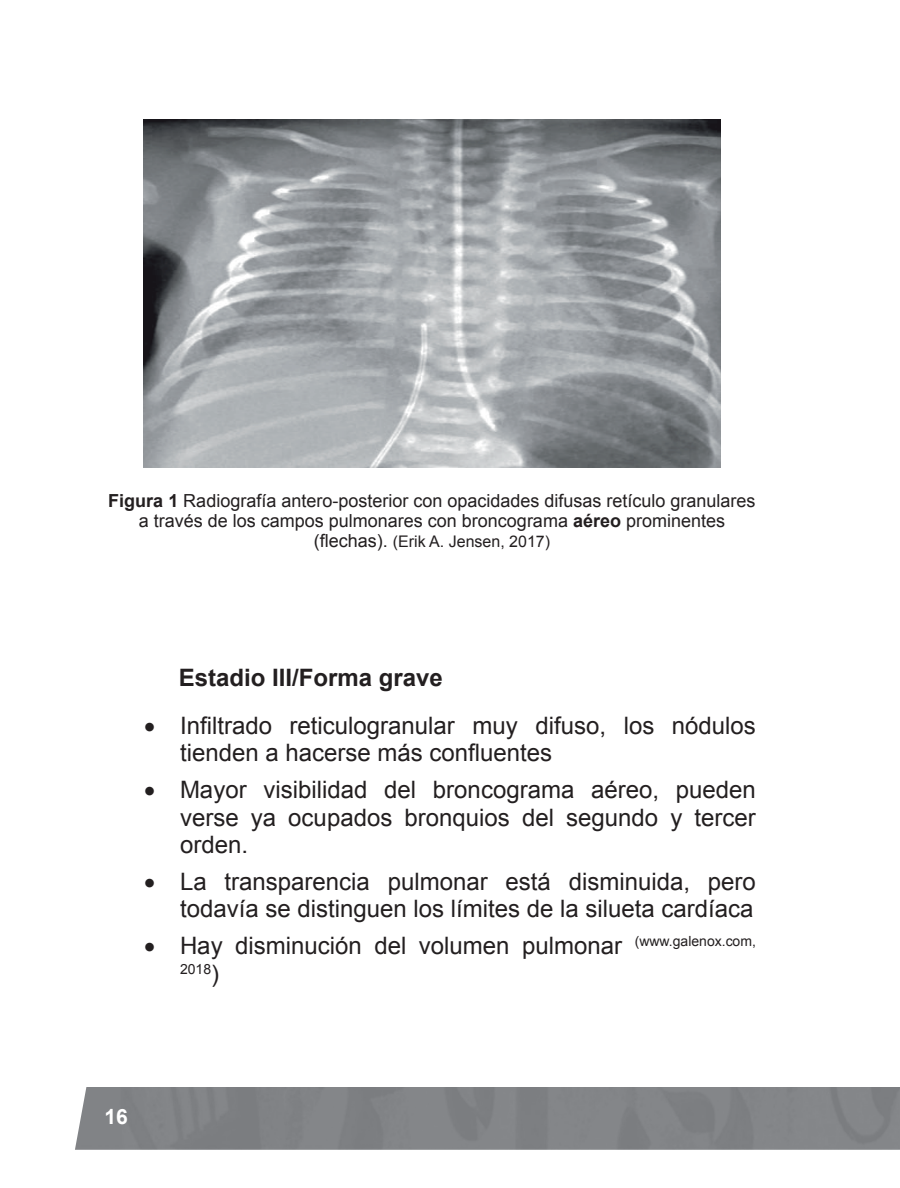
<style>
.page{position:relative;width:900px;height:1188px;background:#fff}
.page>*{position:absolute;margin:0;border:0;box-sizing:border-box;transform-origin:0 0}
.t1{font:24px/27.6px "Arial";color:#231f20}
.t2{font:700 24px "Arial";color:#231f20}
.t3{font:700 21px "Arial";color:#fff}
.t4{font:18px/19.8px "Arial";color:#231f20;text-align:center}
.t5{font:16px "Arial";color:#231f20}
.t6{font:14px "Arial";color:#231f20}
.s1{font-weight:700}
.s2{font-size:18px}
.s3{font-size:24px}
</style>
<div class="page">
<img style="left:143px;top:120px;width:578px;height:348px">
<p class="t4" style="left:108px;top:491px;width:649px"><span class="s1">Figura 1</span> Radiografía antero-posterior con opacidades difusas retículo granulares a través de los campos pulmonares con broncograma <span class="s1">aéreo</span> prominentes</p>
<p class="t5" style="left:314px;top:531px;width:238px"><span class="s2">(flechas).</span> (Erik A. Jensen, 2017)</p>
<p class="t2" style="left:179px;top:662px;width:266px">Estadio III/Forma grave</p>
<p class="t1" style="left:180px;top:712px;width:577px;text-indent:-36px">• Infiltrado reticulogranular muy difuso, los nódulos tienden a hacerse más confluentes</p>
<p class="t1" style="left:180px;top:776px;width:577px;text-align:justify;text-indent:-36px">• Mayor visibilidad del broncograma aéreo, pueden verse ya ocupados bronquios del segundo y tercer orden.</p>
<p class="t1" style="left:144px;top:868px;width:613px;text-align:right">• La transparencia pulmonar está disminuida, pero todavía se distinguen los límites de la silueta cardíaca</p>
<p class="t1" style="left:144px;top:932px;width:613px">• Hay disminución del volumen pulmonar <sup>(www.galenox.com,</sup></p>
<p class="t6" style="left:180px;top:960px;width:41px">2018<span class="s3">)</span></p>
<p class="t3" style="left:104px;top:1103px;width:25px">16</p>
</div>
